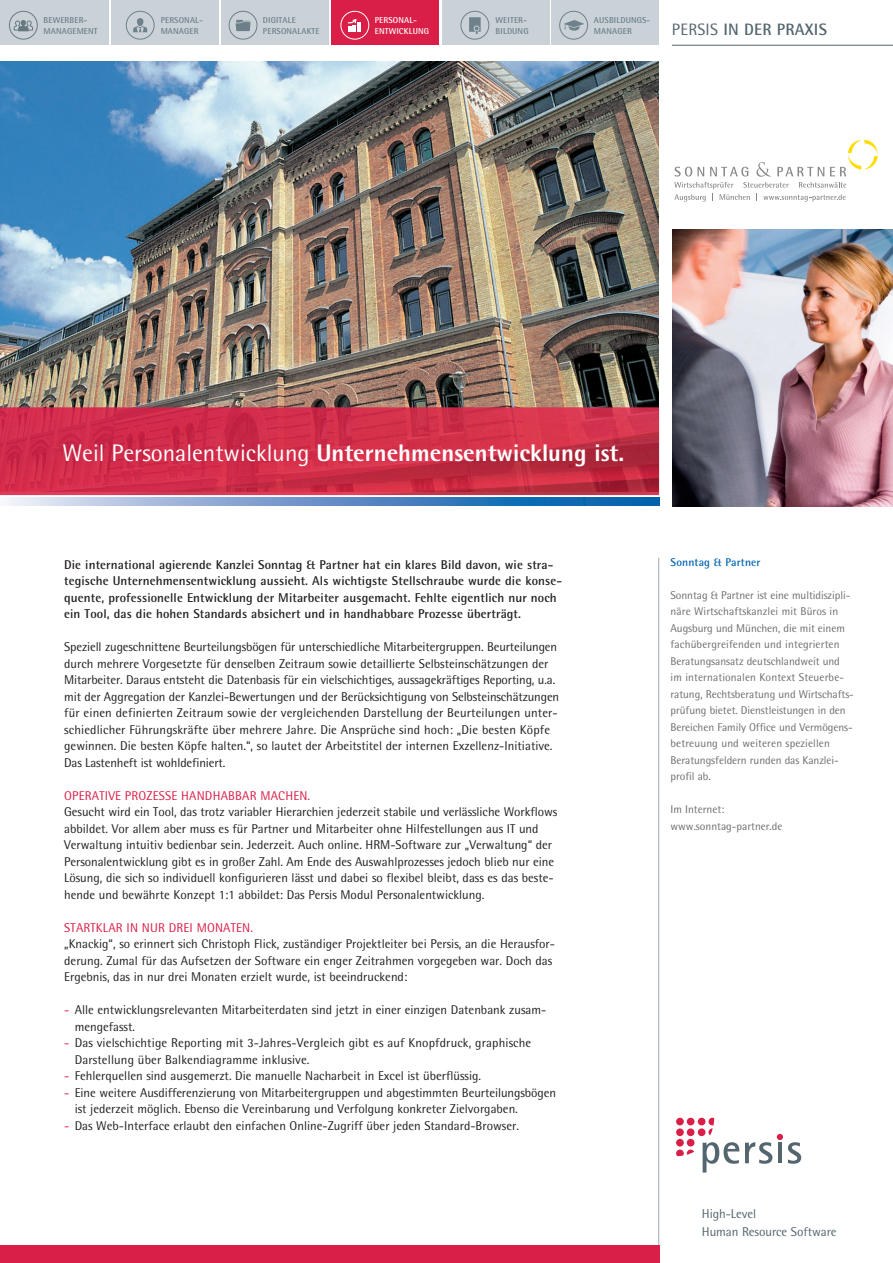
<style>
.page{position:relative;width:893px;height:1263px;background:#fff}
.page>*{position:absolute;margin:0;border:0;box-sizing:border-box;transform-origin:0 0}
.t1{font:800 24px "AT Rotis Semi Sans";color:#fff}
.t2{font:700 16.5px "AT Rotis Semi Sans";letter-spacing:.015em;color:#53656e}
.t3{font:12.9px "AT Rotis Semi Sans";letter-spacing:-.005em;color:#53656e}
.t4{font:12.75px/16.5px "AT Rotis Semi Sans";color:#231f20}
.t5{font:700 12.75px/16.5px "AT Rotis Semi Sans";letter-spacing:.01em;color:#231f20}
.t6{font:12.75px "AT Rotis Semi Sans";letter-spacing:.015em;color:#d91e47}
.t7{font:11.25px/16.5px "AT Rotis Semi Sans";letter-spacing:-.005em;color:#6c6d70}
.t8{font:700 11.25px "AT Rotis Semi Sans";letter-spacing:.015em;color:#0166b3}
.t9{font:700 8.55px/10.1px "AT Rotis Semi Sans";letter-spacing:.015em;color:#6d7f88}
.t10{font:700 8.55px/10.1px "AT Rotis Semi Sans";letter-spacing:.015em;color:#fff}
.s1{font-weight:400}
.s2{color:#d91e47}
</style>
<div class="page">
<img style="left:0;top:61px;width:659px;height:346px">
<svg style="left:703px;top:1142px;width:36px;height:30px"></svg>
<svg style="left:745px;top:1134px;width:56px;height:30px"></svg>
<div style="left:676px;top:1118px;width:8px;height:7px;background:#d91e47;border-radius:50%"></div>
<div style="left:676px;top:1128px;width:8px;height:8px;background:#d91e47;border-radius:50%"></div>
<div style="left:687px;top:1118px;width:7px;height:7px;background:#d91e47;border-radius:50%"></div>
<div style="left:687px;top:1128px;width:7px;height:8px;background:#d91e47;border-radius:50%"></div>
<div style="left:698px;top:1118px;width:7px;height:7px;background:#d91e47;border-radius:50%"></div>
<div style="left:698px;top:1128px;width:7px;height:8px;background:#d91e47;border-radius:50%"></div>
<div style="left:676px;top:1139px;width:8px;height:7px;background:#d91e47;border-radius:50%"></div>
<div style="left:687px;top:1139px;width:7px;height:7px;background:#d91e47;border-radius:50%"></div>
<svg style="left:708px;top:1118px;width:6px;height:17px"></svg>
<svg style="left:676px;top:1149px;width:18px;height:7px"></svg>
<hr style="left:658px;top:558px;width:1px;height:705px;background:#9dacb5">
<div style="left:0;top:1246px;width:659px;height:17px;background:#d91e47"></div>
<hr style="left:672px;top:45px;width:221px;height:1px;background:#53656e">
<div style="left:442px;top:0;width:107px;height:45px;background:#cad2d8"></div>
<div style="left:552px;top:0;width:107px;height:45px;background:#cad2d8"></div>
<div style="left:332px;top:0;width:107px;height:45px;background:#d91e47"></div>
<div style="left:221px;top:0;width:108px;height:45px;background:#cad2d8"></div>
<div style="left:111px;top:0;width:108px;height:45px;background:#cad2d8"></div>
<div style="left:0;top:0;width:108px;height:45px;background:#cad2d8"></div>
<div style="left:9px;top:11px;width:29px;height:28px;border:1px solid #53656e;border-radius:50%"></div>
<svg style="left:13px;top:20px;width:20px;height:11px"></svg>
<div style="left:126px;top:11px;width:28px;height:28px;border:1px solid #6f818a;border-radius:50%"></div>
<div style="left:137px;top:18px;width:7px;height:8px;background:#6f818a;border-radius:50%"></div>
<svg style="left:133px;top:25px;width:15px;height:7px"></svg>
<div style="left:229px;top:11px;width:28px;height:28px;border:1px solid #6d7f88;border-radius:50%"></div>
<svg style="left:236px;top:20px;width:15px;height:11px"></svg>
<div style="left:341px;top:11px;width:28px;height:28px;border:1px solid #fff;border-radius:50%"></div>
<svg style="left:347px;top:19px;width:14px;height:13px"></svg>
<div style="left:461px;top:11px;width:28px;height:28px;border:1px solid #6f818a;border-radius:50%"></div>
<svg style="left:469px;top:17px;width:12px;height:17px"></svg>
<div style="left:559px;top:11px;width:29px;height:28px;border:1px solid #6f818a;border-radius:50%"></div>
<svg style="left:564px;top:20px;width:20px;height:11px"></svg>
<svg style="left:6px;top:497px;width:653px;height:9px;background:#6696c9"></svg>
<img style="left:0;top:407px;width:659px;height:88px">
<img style="left:672px;top:230px;width:221px;height:276px">
<svg style="left:674px;top:140px;width:204px;height:62px"></svg>
<p class="t9" style="left:44px;top:15px;width:56px">BEWERBER-<br>MANAGEMENT</p>
<p class="t9" style="left:161px;top:15px;width:44px">PERSONAL-<br>MANAGER</p>
<p class="t9" style="left:263px;top:15px;width:58px">DIGITALE<br>PERSONALAKTE</p>
<p class="t10" style="left:375px;top:15px;width:56px">PERSONAL-<br>ENTWICKLUNG</p>
<p class="t9" style="left:496px;top:15px;width:33px">WEITER-</p>
<p class="t9" style="left:496px;top:25px;width:34px">BILDUNG</p>
<p class="t9" style="left:594px;top:15px;width:58px">AUSBILDUNGS-<br>MANAGER</p>
<p class="t2" style="left:672px;top:19px;width:156px"><span class="s1">PERSIS</span> IN DER PRAXIS</p>
<p class="t1" style="left:63px;top:438px;width:563px"><span class="s1">Weil Personalentwicklung</span> Unternehmensentwicklung ist.</p>
<p class="t5" style="left:64px;top:556px;width:499px">Die international agierende Kanzlei Sonntag &amp; Partner hat ein klares Bild davon, wie stra&shy;tegische Unternehmensentwicklung aussieht. Als wichtigste Stellschraube wurde die konse&shy;quente, professionelle Entwicklung der Mitarbeiter ausgemacht. Fehlte eigentlich nur noch ein Tool, das die hohen Standards absichert und in handhabbare Prozesse überträgt.</p>
<p class="t4" style="left:64px;top:638px;width:496px">Speziell zugeschnittene Beurteilungsbögen für unterschiedliche Mitarbeitergruppen. Beurteilungen durch mehrere Vorgesetzte für denselben Zeitraum sowie detaillierte Selbsteinschätzungen der Mitarbeiter. Daraus entsteht die Datenbasis für ein vielschichtiges, aussagekräftiges Reporting, u.a. mit der Aggregation der Kanzlei-Bewertungen und der Berücksichtigung von Selbsteinschätzungen für einen definierten Zeitraum sowie der vergleichenden Darstellung der Beurteilungen unter&shy;schiedlicher Führungskräfte über mehrere Jahre. Die Ansprüche sind hoch: „Die besten Köpfe gewinnen. Die besten Köpfe halten.“, so lautet der Arbeitstitel der internen Exzellenz-Initiative.<br>Das Lastenheft ist wohldefiniert.</p>
<p class="t6" style="left:64px;top:788px;width:247px">OPERATIVE PROZESSE HANDHABBAR MACHEN.</p>
<p class="t4" style="left:64px;top:803px;width:495px">Gesucht wird ein Tool, das trotz variabler Hierarchien jederzeit stabile und verlässliche Workflows abbildet. Vor allem aber muss es für Partner und Mitarbeiter ohne Hilfestellungen aus IT und Verwaltung intuitiv bedienbar sein. Jederzeit. Auch online. HRM-Software zur „Verwaltung“ der Personalentwicklung gibt es in großer Zahl. Am Ende des Auswahlprozesses jedoch blieb nur eine Lösung, die sich so individuell konfigurieren lässt und dabei so flexibel bleibt, dass es das beste&shy;hende und bewährte Konzept 1:1 abbildet: Das Persis Modul Personalentwicklung.</p>
<p class="t6" style="left:64px;top:920px;width:190px">STARTKLAR IN NUR DREI MONATEN.</p>
<p class="t4" style="left:64px;top:935px;width:492px">„Knackig“, so erinnert sich Christoph Flick, zuständiger Projektleiter bei Persis, an die Herausfor&shy;derung. Zumal für das Aufsetzen der Software ein enger Zeitrahmen vorgegeben war. Doch das<br>Ergebnis, das in nur drei Monaten erzielt wurde, ist beeindruckend:</p>
<p class="t4" style="left:75px;top:1001px;width:473px;text-indent:-10px"><span class="s2">-</span> Alle entwicklungsrelevanten Mitarbeiterdaten sind jetzt in einer einzigen Datenbank zusam&shy;mengefasst.</p>
<p class="t4" style="left:75px;top:1034px;width:458px;text-indent:-10px"><span class="s2">-</span> Das vielschichtige Reporting mit 3-Jahres-Vergleich gibt es auf Knopfdruck, graphische<br>Darstellung über Balkendiagramme inklusive.</p>
<p class="t4" style="left:64px;top:1067px;width:418px"><span class="s2">-</span> Fehlerquellen sind ausgemerzt. Die manuelle Nacharbeit in Excel ist überflüssig.</p>
<p class="t4" style="left:75px;top:1084px;width:483px;text-indent:-10px"><span class="s2">-</span> Eine weitere Ausdifferenzierung von Mitarbeitergruppen und abgestimmten Beurteilungsbögen ist jederzeit möglich. Ebenso die Vereinbarung und Verfolgung konkreter Zielvorgaben.</p>
<p class="t4" style="left:64px;top:1117px;width:456px"><span class="s2">-</span> Das Web-Interface erlaubt den einfachen Online-Zugriff über jeden Standard-Browser.</p>
<p class="t8" style="left:670px;top:555px;width:92px">Sonntag &amp; Partner</p>
<p class="t7" style="left:670px;top:586px;width:185px">Sonntag &amp; Partner ist eine multidiszipli&shy;näre Wirtschaftskanzlei mit Büros in Augsburg und München, die mit einem fachübergreifenden und integrierten Beratungsansatz deutschlandweit und im internationalen Kontext Steuerbe&shy;ratung, Rechtsberatung und Wirtschafts&shy;prüfung bietet. Dienstleistungen in den Bereichen Family Office und Vermögens&shy;betreuung und weiteren speziellen Beratungsfeldern runden das Kanzlei&shy;profil ab.</p>
<p class="t7" style="left:670px;top:801px;width:55px">Im Internet:</p>
<p class="t7" style="left:670px;top:817px;width:114px">www.sonntag-partner.de</p>
<p class="t3" style="left:702px;top:1206px;width:56px">High-Level</p>
<p class="t3" style="left:702px;top:1223px;width:136px">Human Resource Software</p>
</div>
